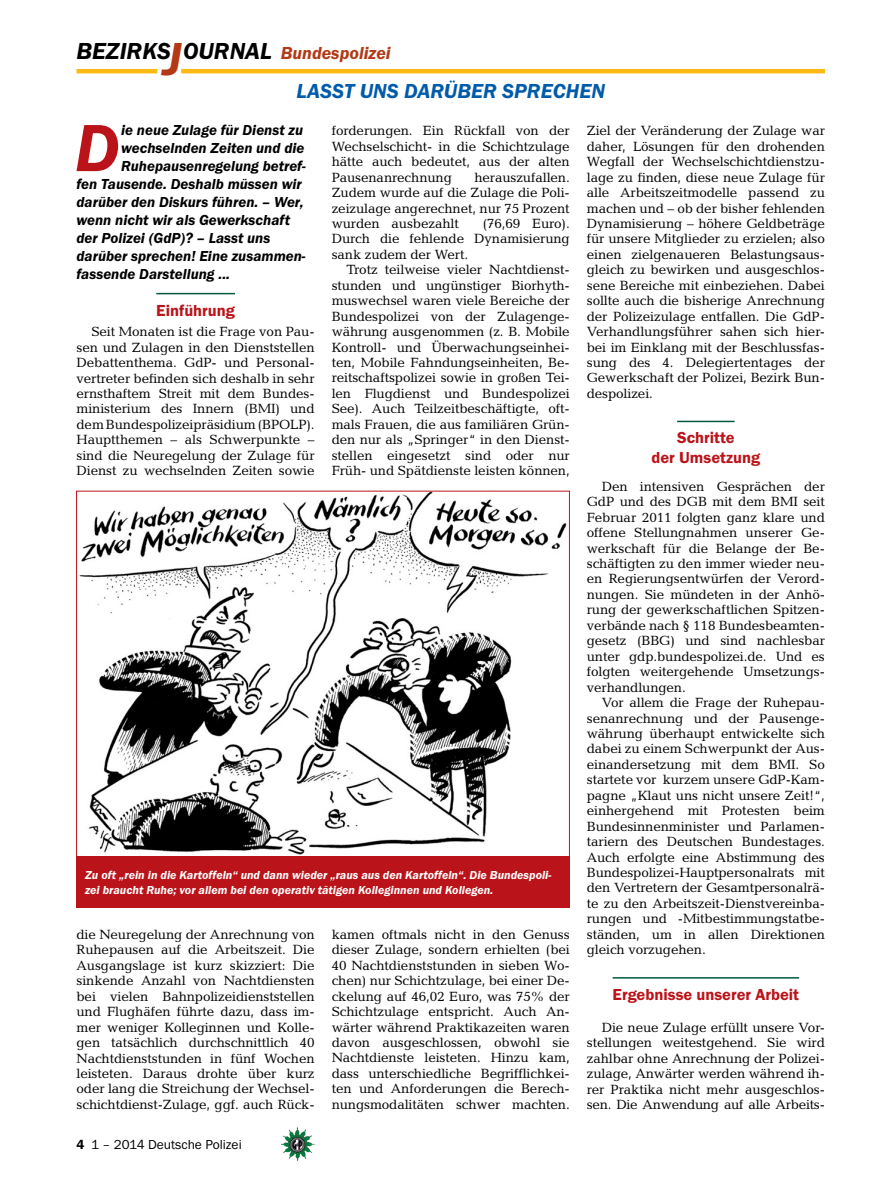
<style>
.page{position:relative;width:893px;height:1191px;background:#fff}
.page>*{position:absolute;margin:0;border:0;box-sizing:border-box;transform-origin:0 0}
.t1{font:italic 600 69px "Franklin Gothic Itc T";color:#ba141a}
.t2{font:italic 600 24px "Franklin Gothic Itc T";color:#000}
.t3{font:italic 600 21px "Franklin Gothic Itc T";color:#005baa}
.t4{font:600 16.5px/19.5px "Franklin Gothic Itc T";color:#ba141a;text-align:center}
.t5{font:italic 600 15px "Franklin Gothic Itc T";color:#000}
.t6{font:13.5px/15.5px "Candida";letter-spacing:-.01em;color:#000;text-align:justify}
.t7{font:13.5px "Franklin Gothic Itc T";color:#000}
.t8{font:italic 600 12px/15px "Franklin Gothic Itc T";color:#fff}
.s1{font-size:48px;color:#b33916}
.s2{font-size:18px;color:#b33916}
.s3{font-weight:600}
</style>
<div class="page">
<img style="left:281px;top:1128px;width:16px;height:24px">
<hr style="left:77px;top:69px;width:80px;height:4px;background:#fdb913">
<hr style="left:181px;top:69px;width:644px;height:4px;background:#fdb913">
<hr style="left:156px;top:293px;width:79px;height:1px;background:#005941">
<img style="left:79px;top:493px;width:488px;height:362px">
<hr style="left:677px;top:421px;width:58px;height:1px;background:#005941">
<hr style="left:613px;top:977px;width:186px;height:1px;background:#005941">
<div style="left:77px;top:856px;width:493px;height:52px;background:#ba141a"></div>
<h2 class="t2" style="left:77px;top:37px;width:316px">BEZIRKS<span class="s1">J</span>OURNAL <span class="s2">Bundespolizei</span></h2>
<h3 class="t3" style="left:296px;top:79px;width:310px">LASST UNS DARÜBER SPRECHEN</h3>
<h1 class="t1" style="left:75px;top:108px;width:47px">D</h1>
<p class="t5" style="left:121px;top:121px;width:183px">ie neue Zulage für Dienst zu</p>
<p class="t6" style="left:332px;top:123px;width:240px">forderungen. Ein Rückfall von der Wechselschicht- in die Schichtzulage hätte auch bedeutet, aus der alten Pausenanrechnung</p>
<p class="t6" style="left:587px;top:123px;width:240px">Ziel der Veränderung der Zulage war daher, Lösungen für den drohenden Wegfall der Wechselschichtdienstzu&shy;lage zu finden, diese neue Zulage für alle Arbeitszeitmodelle passend zu machen und – ob der bisher fehlenden Dynamisierung – höhere Geldbeträge für unsere Mitglieder zu erzielen; also einen zielgenaueren Belastungsaus&shy;gleich zu bewirken und ausgeschlos&shy;sene Bereiche mit einbeziehen. Dabei sollte auch die bisherige Anrechnung der Polizeizulage entfallen. Die GdP-Verhandlungsführer sahen sich hier&shy;bei im Einklang mit der Beschlussfas&shy;sung des 4. Delegiertentages der Gewerkschaft der Polizei, Bezirk Bun&shy;despolizei.</p>
<p class="t4" style="left:652px;top:428px;width:110px">Schritte<br>der Umsetzung</p>
<p class="t6" style="left:587px;top:478px;width:240px;text-indent:15px">Den intensiven Gesprächen der GdP und des DGB mit dem BMI seit Februar 2011 folgten ganz klare und offene Stellungnahmen unserer Ge&shy;werkschaft für die Belange der Be&shy;schäftigten zu den immer wieder neu&shy;en Regierungsentwürfen der Verord&shy;nungen. Sie mündeten in der Anhö&shy;rung der gewerkschaftlichen Spitzen&shy;verbände nach § 118 Bundesbeamten&shy;gesetz (BBG) und sind nachlesbar unter gdp.bundespolizei.de. Und es folgten weitergehende Umsetzungs&shy;verhandlungen.</p>
<p class="t6" style="left:587px;top:695px;width:240px;text-indent:15px">Vor allem die Frage der Ruhepau&shy;senanrechnung und der Pausenge&shy;währung überhaupt entwickelte sich dabei zu einem Schwerpunkt der Aus&shy;einandersetzung mit dem BMI. So startete vor kurzem unsere GdP-Kam&shy;pagne „Klaut uns nicht unsere Zeit!“, einhergehend mit Protesten beim Bundesinnenminister und Parlamen&shy;tariern des Deutschen Bundestages.<br>Auch erfolgte eine Abstimmung des Bundespolizei-Hauptpersonalrats mit den Vertretern der Gesamtpersonalrä&shy;te zu den Arbeitszeit-Dienstvereinba&shy;rungen und -Mitbestimmungstatbe&shy;ständen, um in allen Direktionen gleich vorzugehen.</p>
<p class="t4" style="left:613px;top:984px;width:188px">Ergebnisse unserer Arbeit</p>
<p class="t6" style="left:587px;top:1019px;width:240px;text-indent:15px">Die neue Zulage erfüllt unsere Vor&shy;stellungen weitestgehend. Sie wird zahlbar ohne Anrechnung der Polizei&shy;zulage, Anwärter werden während ih&shy;rer Praktika nicht mehr ausgeschlos&shy;sen. Die Anwendung auf alle Arbeits-</p>
<p class="t5" style="left:121px;top:139px;width:185px">wechselnden Zeiten und die</p>
<p class="t5" style="left:121px;top:157px;width:186px">Ruhepausenregelung betref-</p>
<p class="t5" style="left:77px;top:175px;width:227px">fen Tausende. Deshalb müssen wir</p>
<p class="t5" style="left:77px;top:193px;width:229px">darüber den Diskurs führen. – Wer,</p>
<p class="t5" style="left:77px;top:211px;width:215px">wenn nicht wir als Gewerkschaft</p>
<p class="t5" style="left:77px;top:229px;width:195px">der Polizei (GdP)? – Lasst uns</p>
<p class="t5" style="left:77px;top:247px;width:231px">darüber sprechen! Eine zusammen-</p>
<p class="t5" style="left:77px;top:265px;width:155px">fassende Darstellung ...</p>
<p class="t4" style="left:156px;top:300px;width:80px">Einführung</p>
<p class="t6" style="left:77px;top:324px;width:240px;text-indent:15px">Seit Monaten ist die Frage von Pau&shy;sen und Zulagen in den Dienststellen Debattenthema. GdP- und Personal&shy;vertreter befinden sich deshalb in sehr ernsthaftem Streit mit dem Bundes&shy;ministerium des Innern (BMI) und dem Bundespolizeipräsidium (BPOLP).<br>Hauptthemen – als Schwerpunkte – sind die Neuregelung der Zulage für Dienst zu wechselnden Zeiten sowie</p>
<p class="t6" style="left:332px;top:169px;width:240px;text-indent:143px">herauszufallen.<br>Zudem wurde auf die Zulage die Poli&shy;zeizulage angerechnet, nur 75 Prozent wurden ausbezahlt</p>
<p class="t6" style="left:332px;top:216px;width:240px;text-indent:151px">(76,69 Euro).<br>Durch die fehlende Dynamisierung sank zudem der Wert.</p>
<p class="t6" style="left:332px;top:262px;width:240px;text-indent:15px">Trotz teilweise vieler Nachtdienst&shy;stunden und ungünstiger Biorhyth&shy;muswechsel waren viele Bereiche der Bundespolizei von der Zulagenge&shy;währung ausgenommen (z. B. Mobile Kontroll- und Überwachungseinhei&shy;ten, Mobile Fahndungseinheiten, Be&shy;reitschaftspolizei sowie in großen Tei&shy;len Flugdienst und Bundespolizei See). Auch Teilzeitbeschäftigte, oft&shy;mals Frauen, die aus familiären Grün&shy;den nur als „Springer“ in den Dienst&shy;stellen eingesetzt sind oder nur Früh- und Spätdienste leisten können,</p>
<p class="t8" style="left:85px;top:867px;width:468px">Zu oft „rein in die Kartoffeln“ und dann wieder „raus aus den Kartoffeln“. Die Bundespoli&shy;zei braucht Ruhe; vor allem bei den operativ tätigen Kolleginnen und Kollegen.</p>
<p class="t6" style="left:332px;top:926px;width:240px">kamen oftmals nicht in den Genuss dieser Zulage, sondern erhielten (bei 40 Nachtdienststunden in sieben Wo&shy;chen) nur Schichtzulage, bei einer De&shy;ckelung auf 46,02 Euro, was 75% der Schichtzulage entspricht. Auch An&shy;wärter während Praktikazeiten waren davon ausgeschlossen, obwohl sie Nachtdienste leisteten. Hinzu kam, dass unterschiedliche Begrifflichkei&shy;ten und Anforderungen die Berech&shy;nungsmodalitäten schwer machten.</p>
<p class="t6" style="left:77px;top:926px;width:240px">die Neuregelung der Anrechnung von Ruhepausen auf die Arbeitszeit. Die Ausgangslage ist kurz skizziert: Die sinkende Anzahl von Nachtdiensten bei vielen Bahnpolizeidienststellen und Flughäfen führte dazu, dass im&shy;mer weniger Kolleginnen und Kolle&shy;gen tatsächlich durchschnittlich 40<br>Nachtdienststunden in fünf Wochen leisteten. Daraus drohte über kurz oder lang die Streichung der Wechsel&shy;schichtdienst-Zulage, ggf. auch Rück-</p>
<p class="t7" style="left:77px;top:1136px;width:167px"><span class="s3">4</span> 1 – 2014 Deutsche Polizei</p>
</div>
